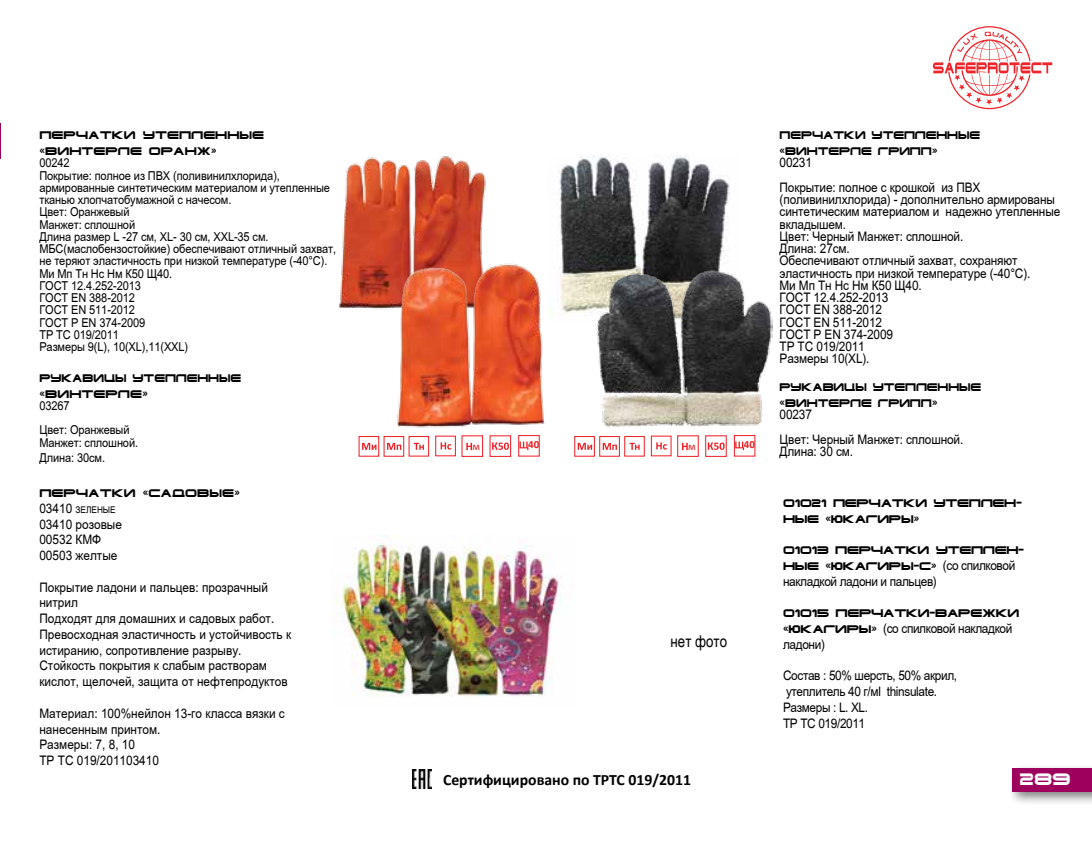
<style>
.page{position:relative;width:1092px;height:844px;background:#fff}
.page>*{position:absolute;margin:0;border:0;box-sizing:border-box;transform-origin:0 0}
.t1{font:16.28px "Arial Narrow";color:#000}
.t2{font:700 15.75px "Calibri";color:#000}
.t3{font:700 semi-expanded 15.75px "Terminator Cyr";color:#fff}
.t4{font:13.12px/12.2px "Arial";letter-spacing:-.01em;color:#000;scale:.9 1}
.t5{font:13.12px/15.8px "Arial";letter-spacing:-.03em;color:#000;scale:.9 1}
.t6{font:12.25px/12.2px "Arial";letter-spacing:-.01em;color:#000;scale:.9 1}
.t7{font:11.2px "Calibri";color:#ed1d24}
.t8{font:700 10.85px "Calibri";color:#ed1d24}
.t9{font:700 semi-expanded 10.5px/15.8px "Terminator Cyr 4";letter-spacing:-.03em;color:#000}
.t10{font:700 semi-expanded 10.5px/15.8px "Terminator Cyr";letter-spacing:-.01em;color:#000;scale:.9 1}
.t11{font:700 semi-expanded 10.5px/15.8px "Terminator Cyr 4";color:#000}
.t12{font:700 semi-expanded 10.5px/15.8px "Terminator Cyr 4";letter-spacing:-.01em;color:#000;scale:.9 1}
.t13{font:9.1px "Arial";color:#000;scale:.9 1}
.s1{font-size:13.12px}
.s2{font-family:"Arial";font-weight:400;font-stretch:normal;font-size:13.12px}
.s3{font-family:"Terminator Cyr 4";font-weight:700;font-stretch:semi-expanded;font-size:10.5px}
</style>
<div class="page">
<div style="left:1007px;top:763px;width:84px;height:43px;background:#000;opacity:.5"></div>
<div style="left:1012px;top:768px;width:79px;height:23px;background:#9e005e"></div>
<svg style="left:932px;top:26px;width:120px;height:83px"></svg>
<div style="left:383px;top:436px;width:21px;height:20px;background:#fff;border:1px solid #ed1d24"></div>
<svg style="left:387px;top:443px;width:14px;height:7px"></svg>
<div style="left:358px;top:436px;width:21px;height:20px;border:1px solid #ed1d24"></div>
<svg style="left:362px;top:443px;width:14px;height:7px"></svg>
<div style="left:408px;top:436px;width:21px;height:20px;background:#fff;border:1px solid #ed1d24"></div>
<svg style="left:414px;top:442px;width:10px;height:7px"></svg>
<img style="left:339px;top:156px;width:147px;height:154px">
<img style="left:331px;top:535px;width:232px;height:162px">
<img style="left:559px;top:155px;width:171px;height:161px">
<img style="left:412px;top:769px;width:19px;height:19px">
<hr style="left:0;top:123px;width:1px;height:36px;background:#9e005e">
<img style="left:381px;top:257px;width:169px;height:171px">
<img style="left:594px;top:266px;width:178px;height:161px">
<div style="left:435px;top:435px;width:21px;height:21px;border:1px solid #ed1d24"></div>
<svg style="left:440px;top:442px;width:11px;height:7px"></svg>
<svg style="left:466px;top:442px;width:6px;height:8px"></svg>
<div style="left:518px;top:435px;width:21px;height:21px;background:#fff;border:1px solid #ed1d24"></div>
<svg style="left:519px;top:441px;width:9px;height:9px"></svg>
<svg style="left:492px;top:442px;width:17px;height:8px"></svg>
<div style="left:599px;top:436px;width:20px;height:20px;background:#fff;border:1px solid #ed1d24"></div>
<svg style="left:602px;top:443px;width:15px;height:7px"></svg>
<div style="left:574px;top:436px;width:20px;height:20px;background:#fff;border:1px solid #ed1d24"></div>
<svg style="left:577px;top:443px;width:15px;height:7px"></svg>
<div style="left:624px;top:436px;width:20px;height:20px;background:#fff;border:1px solid #ed1d24"></div>
<svg style="left:629px;top:442px;width:10px;height:7px"></svg>
<svg style="left:656px;top:442px;width:10px;height:7px"></svg>
<svg style="left:682px;top:442px;width:5px;height:8px"></svg>
<div style="left:733px;top:435px;width:22px;height:21px;background:#fff;border:1px solid #ed1d24"></div>
<svg style="left:735px;top:441px;width:9px;height:9px"></svg>
<svg style="left:707px;top:442px;width:17px;height:8px"></svg>
<p class="t11" style="left:39px;top:127px;width:226px">Перчатки утепленные «ВИНТЕРЛЕ Оранж»</p>
<p class="t6" style="left:39px;top:157px;width:331px">00242<br>Покрытие: полное из ПВХ (поливинилхлорида), армированные синтетическим материалом и утепленные тканью хлопчатобумажной с начесом.<br>Цвет: Оранжевый<br>Манжет: сплошной<br>Длина размер L -27 см, XL- 30 см, XXL-35 см.<br>МБС(маслобензостойкие) обеспечивают отличный захват, не теряют эластичность при низкой температуре (-40°С).<br>Ми Мп Тн Нс Нм К50 Щ40.<br>ГОСТ 12.4.252-2013<br>ГОСТ EN 388-2012<br>ГОСТ EN 511-2012<br>ГОСТ Р EN 374-2009<br>ТР ТС 019/2011<br>Размеры 9(L), 10(XL),11(XXL)</p>
<p class="t12" style="left:39px;top:370px;width:226px">Рукавицы утепленные «ВИНТЕРЛЕ»</p>
<p class="t6" style="left:39px;top:393px;width:102px;line-height:24.5px">03267<br>Цвет: Оранжевый</p>
<p class="t6" style="left:39px;top:435px;width:111px;line-height:14.9px">Манжет: сплошной.<br>Длина: 30см.</p>
<p class="t11" style="left:39px;top:485px;width:202px">ПЕРЧАТКИ «САДОВЫЕ»</p>
<p class="t13" style="left:39px;top:504px;width:86px"><span class="s1">03410</span> зеленые</p>
<p class="t4" style="left:39px;top:516px;width:93px;line-height:15.8px">03410 розовые<br>00532 КМФ<br>00503 желтые</p>
<p class="t4" style="left:39px;top:579px;width:281px;line-height:15.8px">Покрытие ладони и пальцев: прозрачный нитрил<br>Подходят для домашних и садовых работ.<br>Превосходная эластичность и устойчивость к истиранию, сопротивление разрыву.<br>Стойкость покрытия к слабым растворам кислот, щелочей, защита от нефтепродуктов</p>
<p class="t4" style="left:39px;top:705px;width:274px;line-height:15.8px">Материал: 100%нейлон 13-го класса вязки с нанесенным принтом.<br>Размеры: 7, 8, 10<br>ТР ТС 019/201103410</p>
<p class="t7" style="left:472px;top:439px;width:9px">м</p>
<p class="t8" style="left:528px;top:437px;width:13px">40</p>
<p class="t7" style="left:688px;top:439px;width:9px">м</p>
<p class="t8" style="left:743px;top:437px;width:13px">40</p>
<p class="t1" style="left:670px;top:628px;width:58px">нет фото</p>
<p class="t2" style="left:443px;top:769px;width:249px">Сертифицировано по ТРТС 019/2011</p>
<p class="t10" style="left:779px;top:127px;width:224px">Перчатки утепленные «ВИНТЕРЛЕ ГРИПП»</p>
<p class="t4" style="left:779px;top:150px;width:225px;line-height:24.5px">00231<br>Покрытие: полное с крошкой из ПВХ</p>
<p class="t4" style="left:779px;top:193px;width:313px">(поливинилхлорида) - дополнительно армированы синтетическим материалом и надежно утепленные вкладышем.<br>Цвет: Черный Манжет: сплошной.<br>Длина: 27см.<br>Обеспечивают отличный захват, сохраняют эластичность при низкой температуре (-40°С).<br>Ми Мп Тн Нс Нм К50 Щ40.<br>ГОСТ 12.4.252-2013<br>ГОСТ EN 388-2012<br>ГОСТ EN 511-2012<br>ГОСТ Р EN 374-2009<br>ТР ТС 019/2011<br>Размеры 10(XL).</p>
<p class="t10" style="left:779px;top:379px;width:226px">Рукавицы утепленные «ВИНТЕРЛЕ ГРИПП»</p>
<p class="t4" style="left:779px;top:402px;width:206px;line-height:24.5px">00237<br>Цвет: Черный Манжет: сплошной.</p>
<p class="t4" style="left:779px;top:445px;width:83px">Длина: 30 см.</p>
<p class="t9" style="left:783px;top:495px;width:240px">01021 ПЕРЧАТКИ УТЕПЛЕН-<br>НЫЕ «ЮКАГИРЫ»</p>
<p class="t9" style="left:783px;top:542px;width:243px">01013 ПЕРЧАТКИ УТЕПЛЕН-<br>НЫЕ «ЮКАГИРЫ-С» <span class="s2">(со спилковой</span></p>
<p class="t5" style="left:783px;top:573px;width:172px">накладкой ладони и пальцев)</p>
<p class="t9" style="left:783px;top:605px;width:238px">01015 ПЕРЧАТКИ-ВАРЕЖКИ</p>
<p class="t5" style="left:783px;top:620px;width:256px"><span class="s3">«ЮКАГИРЫ»</span> (со спилковой накладкой ладони)</p>
<p class="t5" style="left:783px;top:667px;width:195px">Состав : 50% шерсть, 50% акрил, утеплитель 40 г/м² thinsulate.<br>Размеры : L. XL.<br>ТР ТС 019/2011</p>
<p class="t3" style="left:1019px;top:768px;width:53px">289</p>
</div>
